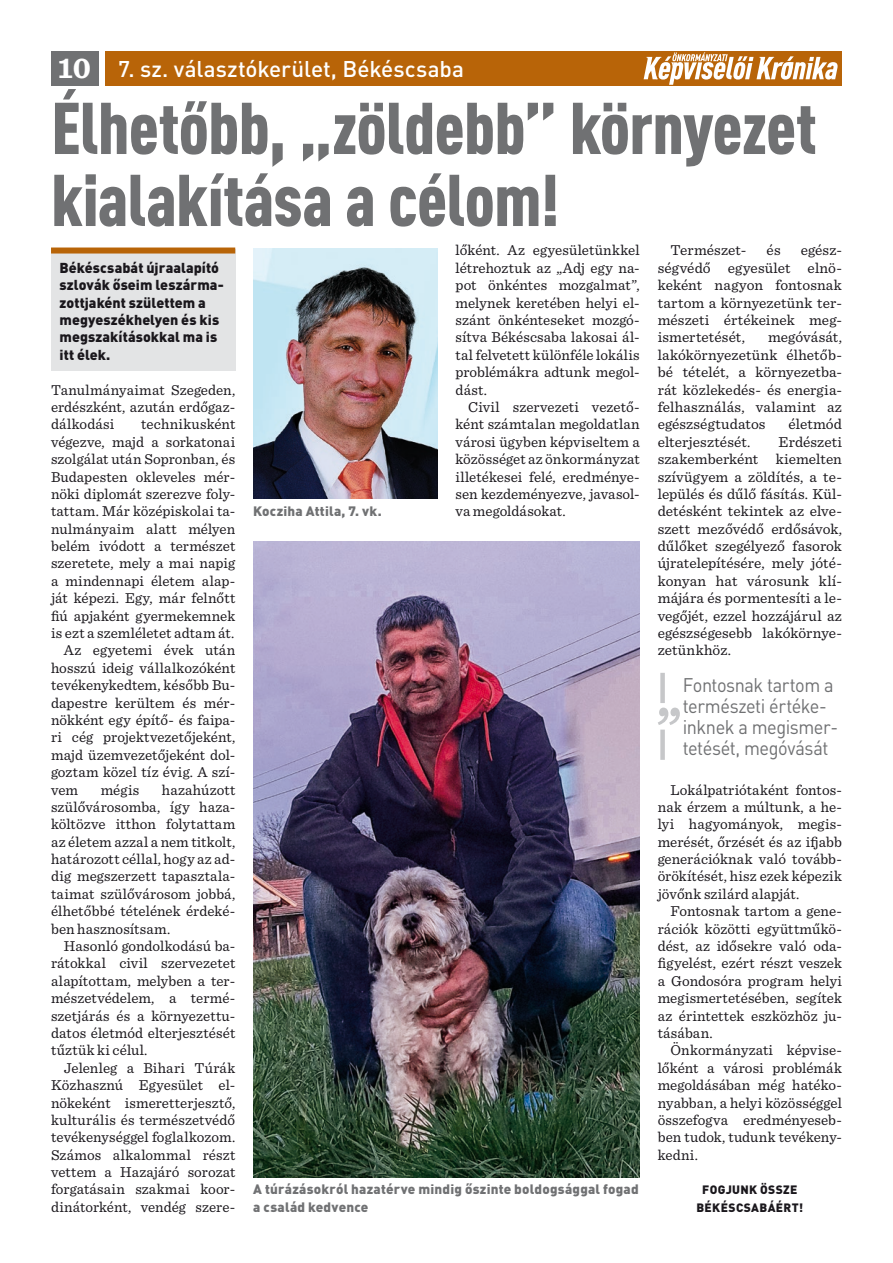
<style>
.page{position:relative;width:893px;height:1263px;background:#fff}
.page>*{position:absolute;margin:0;border:0;box-sizing:border-box;transform-origin:0 0}
.CIM{font:900 condensed 72px/72px "DIN Pro";letter-spacing:-.01em;color:#707173}
.KENYER_TOMPA{font:500 22.5px "DIN Pro";color:#fff}
.CITA{font:19.5px/21px "DIN Pro";letter-spacing:-.025em;color:#707173;scale:.93 1}
.t1{font:700 19.5px "DIN Pro";letter-spacing:.005em;color:#fff}
.KENYER{font:15px/17.4px "Sentinel";letter-spacing:.005em;color:#1a171c;text-align:justify}
.KENYER_TOMPA-2{font:15px/17.4px "Sentinel";letter-spacing:.005em;color:#1a171c;text-align:justify}
.LEAD{font:900 14.25px/17.4px "DIN Pro";letter-spacing:.005em;color:#1a171c}
.KEPALA{font:900 13.5px/17.4px "DIN Pro";letter-spacing:.015em;color:#707173}
.KENYER_TOMPA-3{font:900 12px/17.4px "DIN Pro";letter-spacing:.03em;color:#1a171c;text-align:center}
.s1{font-family:"Sentinel";font-size:30px}
</style>
<div class="page">
<div style="left:105px;top:51px;width:737px;height:34px;background:#b86408"></div>
<div style="left:51px;top:51px;width:47px;height:34px;background:#707173"></div>
<svg style="left:644px;top:52px;width:194px;height:33px"></svg>
<div style="left:51px;top:249px;width:184px;height:121px;background:#e3e4e5"></div>
<div style="left:51px;top:247px;width:184px;height:6px;background:#b86408"></div>
<img style="left:253px;top:249px;width:184px;height:250px">
<img style="left:253px;top:541px;width:387px;height:636px">
<div style="left:660px;top:673px;width:5px;height:30px;background:#c6c7c9"></div>
<div style="left:660px;top:730px;width:5px;height:30px;background:#c6c7c9"></div>
<svg style="left:658px;top:708px;width:22px;height:17px"></svg>
<h3 class="t1" style="left:58px;top:55px;width:298px"><span class="s1">10</span> 2024. MÁRCIUS 25., HÉTFŐ</h3>
<p class="CIM" style="left:51px;top:86px;width:767px">Élhetőbb, „zöldebb” környezet kialakítása a célom!</p>
<p class="LEAD" style="left:60px;top:258px;width:166px">Békéscsabát újraalapító szlovák őseim leszárma&shy;zottjaként születtem a megyeszékhelyen és kis megszakításokkal ma is itt élek.</p>
<p class="KENYER_TOMPA-2" style="left:51px;top:380px;width:186px">Tanulmányaimat Szegeden, erdészként, azután erdőgaz&shy;dálkodási</p>
<p class="KENYER_TOMPA" style="left:118px;top:53px;width:347px">7. sz. választókerület, Békéscsaba</p>
<p class="KENYER" style="left:455px;top:241px;width:186px">lőként. Az egyesületünkkel létrehoztuk az „Adj egy na&shy;pot önkéntes mozgalmat”, melynek keretében helyi el&shy;szánt önkénteseket mozgó&shy;sítva Békéscsaba lakosai ál&shy;tal felvetett különféle lokális problémákra adtunk megol&shy;dást.</p>
<p class="KENYER" style="left:455px;top:397px;width:186px;text-indent:13px">Civil szervezeti vezető&shy;ként számtalan megoldatlan városi ügyben képviseltem a közösséget az önkormányzat illetékesei felé, eredménye&shy;sen kezdeményezve, javasol&shy;va megoldásokat.</p>
<p class="KENYER" style="left:658px;top:241px;width:186px;text-indent:143px">egész&shy;ségvédő egyesület elnö&shy;keként nagyon fontosnak tartom a környezetünk ter&shy;mészeti értékeinek meg&shy;ismertetését,</p>
<p class="KENYER" style="left:670px;top:241px;width:77px">Természet-</p>
<p class="KENYER" style="left:767px;top:241px;width:16px">és</p>
<p class="KENYER" style="left:658px;top:328px;width:186px;text-indent:110px">megóvását, lakókörnyezetünk élhetőb&shy;bé tételét, a környezetba&shy;rát közlekedés- és energia&shy;felhasználás, valamint az egészségtudatos</p>
<p class="KENYER_TOMPA-2" style="left:51px;top:415px;width:186px;text-indent:90px">technikusként végezve, majd a sorkatonai szolgálat után Sopronban, és Budapesten okleveles mér&shy;nöki diplomát szerezve foly&shy;tattam. Már középiskolai ta&shy;nulmányaim alatt mélyen belém ivódott a természet szeretete, mely a mai napig a mindennapi életem alap&shy;ját képezi. Egy, már felnőtt fiú apjaként gyermekemnek is ezt a szemléletet adtam át.</p>
<p class="KENYER" style="left:51px;top:641px;width:186px;text-indent:13px">Az egyetemi évek után hosszú ideig vállalkozóként tevékenykedtem, később Bu&shy;dapestre kerültem és mér&shy;nökként egy építő- és faipa&shy;ri cég projektvezetőjeként, majd üzemvezetőjeként dol&shy;goztam közel tíz évig. A szí&shy;vem</p>
<p class="KENYER" style="left:788px;top:415px;width:55px">életmód</p>
<p class="KENYER" style="left:658px;top:432px;width:186px;text-indent:121px">Erdészeti szakemberként kiemelten szívügyem a zöldítés, a te&shy;lepülés és dűlő fásítás. Kül&shy;detésként tekintek az elve&shy;szett mezővédő erdősávok, dűlőket szegélyező fasorok újratelepítésére, mely jóté&shy;konyan hat városunk klí&shy;májára és pormentesíti a le&shy;vegőjét, ezzel hozzájárul az egészségesebb lakókörnye&shy;zetünkhöz.</p>
<p class="KENYER" style="left:658px;top:432px;width:94px">elterjesztését.</p>
<p class="KEPALA" style="left:253px;top:502px;width:130px">Kocziha Attila, 7. vk.</p>
<p class="CITA" style="left:683px;top:674px;width:168px">Fontosnak tartom a természeti értéke&shy;inknek a megismer&shy;tetését, megóvását</p>
<p class="KENYER" style="left:51px;top:780px;width:186px;text-indent:111px">hazahúzott szülővárosomba, így haza&shy;költözve itthon folytattam az életem azzal a nem titkolt, határozott céllal, hogy az ad&shy;dig megszerzett tapasztala&shy;taimat szülővárosom jobbá, élhetőbbé tételének érdeké&shy;ben hasznosítsam.</p>
<p class="KENYER" style="left:51px;top:936px;width:186px;text-indent:13px">Hasonló gondolkodású ba&shy;rátokkal civil szervezetet alapítottam, melyben a ter&shy;mészetvédelem, a termé&shy;szetjárás és a környezettu&shy;datos életmód elterjesztését tűztük ki célul.</p>
<p class="KENYER" style="left:51px;top:1058px;width:186px;text-indent:13px">Jelenleg a Bihari Túrák Közhasznú Egyesület el&shy;nökeként ismeretterjesztő, kulturális és természetvédő tevékenységgel foglalkozom.<br>Számos alkalommal részt vettem a Hazajáró sorozat forgatásain szakmai koor&shy;dinátorként, vendég szere-</p>
<p class="KENYER" style="left:101px;top:780px;width:40px">mégis</p>
<p class="KENYER" style="left:658px;top:780px;width:186px;text-indent:13px">Lokálpatriótaként fontos&shy;nak érzem a múltunk, a he&shy;lyi hagyományok, megis&shy;merését, őrzését és az ifjabb generációknak való tovább&shy;örökítését, hisz ezek képezik jövőnk szilárd alapját.</p>
<p class="KENYER" style="left:658px;top:902px;width:186px;text-indent:13px">Fontosnak tartom a gene&shy;rációk közötti együttműkö&shy;dést, az idősekre való oda&shy;figyelést, ezért részt veszek a Gondosóra program helyi megismertetésében, segítek az érintettek eszközhöz ju&shy;tásában.</p>
<p class="KENYER" style="left:658px;top:1041px;width:186px;text-indent:13px">Önkormányzati képvise&shy;lőként a városi problémák megoldásában még hatéko&shy;nyabban, a helyi közösséggel összefogva eredményeseb&shy;ben tudok, tudunk tevékeny&shy;kedni.</p>
<p class="KENYER_TOMPA-3" style="left:696px;top:1181px;width:108px">FOGJUNK ÖSSZE<br>BÉKÉSCSABÁÉRT!</p>
<p class="KEPALA" style="left:253px;top:1180px;width:387px">A túrázásokról hazatérve mindig őszinte boldogsággal fogad a család kedvence</p>
</div>
